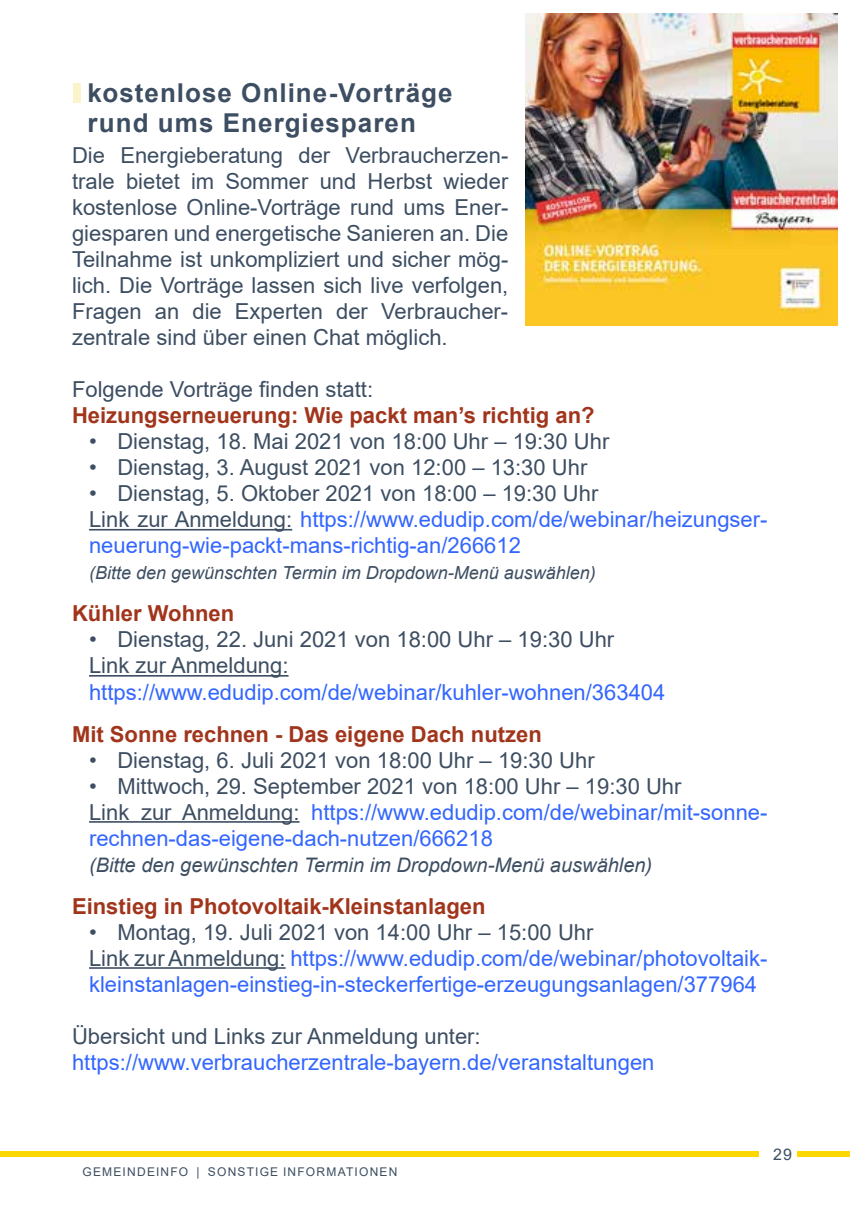
<style>
.page{position:relative;width:851px;height:1214px;background:#fff}
.page>*{position:absolute;margin:0;border:0;box-sizing:border-box;transform-origin:0 0}
.t1{font:700 26px/30px "Arial";letter-spacing:.04em;color:#3d4e62}
.t2{font:22px/26px "Arial";color:#36f}
.t3{font:22px/26px "Arial";color:#3d4e62;text-align:justify}
.t4{font:700 22px "Arial";color:#a1351c}
.t5{font:italic 20px "Arial";color:#3d4e62}
.t6{font:italic 18px "Arial";color:#3d4e62}
.t7{font:16px "Arial";color:#3d4e62}
.t8{font:12px "Arial";letter-spacing:.105em;color:#3d4e62}
.s1{color:#3d4e62}
</style>
<div class="page">
<div style="left:0;top:1151px;width:758px;height:6px;background:#fed700"></div>
<div style="left:797px;top:1151px;width:52px;height:6px;background:#fed700"></div>
<div style="left:73px;top:83px;width:8px;height:19px;background:#fbf4ca"></div>
<hr style="left:89px;top:529px;width:203px;height:1px;background:#3d4e62">
<hr style="left:89px;top:675px;width:199px;height:1px;background:#3d4e62">
<hr style="left:89px;top:821px;width:210px;height:1px;background:#3d4e62">
<hr style="left:89px;top:967px;width:196px;height:1px;background:#3d4e62">
<img style="left:525px;top:14px;width:312px;height:312px">
<p class="t1" style="left:87px;top:78px;width:366px">kostenlose Online-Vorträge rund ums Energiesparen</p>
<p class="t3" style="left:72px;top:142px;width:438px">Die Energieberatung der Verbraucherzen&shy;trale bietet im Sommer und Herbst wieder kostenlose Online-Vorträge rund ums Ener&shy;giesparen und energetische Sanieren an. Die Teilnahme ist unkompliziert und sicher mög&shy;lich. Die Vorträge lassen sich live verfolgen, Fragen an die Experten der Verbraucher&shy;zentrale sind über einen Chat möglich.</p>
<p class="t3" style="left:72px;top:376px;width:302px">Folgende Vorträge finden statt:</p>
<p class="t4" style="left:72px;top:400px;width:524px">Heizungserneuerung: Wie packt man’s richtig an?</p>
<p class="t3" style="left:89px;top:428px;width:521px">• Dienstag, 18. Mai 2021 von 18:00 Uhr – 19:30 Uhr</p>
<p class="t3" style="left:89px;top:454px;width:499px">• Dienstag, 3. August 2021 von 12:00 – 13:30 Uhr</p>
<p class="t2" style="left:89px;top:480px;width:680px"><span class="s1">• Dienstag, 5. Oktober 2021 von 18:00 – 19:30 Uhr<br>Link zur Anmeldung:</span> https://www.edudip.com/de/webinar/heizungser&shy;neuerung-wie-packt-mans-richtig-an/266612</p>
<p class="t6" style="left:89px;top:561px;width:508px">(Bitte den gewünschten Termin im Dropdown-Menü auswählen)</p>
<p class="t4" style="left:72px;top:598px;width:164px">Kühler Wohnen</p>
<p class="t3" style="left:89px;top:626px;width:526px">• Dienstag, 22. Juni 2021 von 18:00 Uhr – 19:30 Uhr<br>Link zur Anmeldung:</p>
<p class="t2" style="left:89px;top:678px;width:577px">https://www.edudip.com/de/webinar/kuhler-wohnen/363404</p>
<p class="t4" style="left:72px;top:718px;width:471px">Mit Sonne rechnen - Das eigene Dach nutzen</p>
<p class="t3" style="left:89px;top:746px;width:507px">• Dienstag, 6. Juli 2021 von 18:00 Uhr – 19:30 Uhr</p>
<p class="t2" style="left:89px;top:772px;width:680px"><span class="s1">• Mittwoch, 29. September 2021 von 18:00 Uhr – 19:30 Uhr<br>Link zur Anmeldung:</span> https://www.edudip.com/de/webinar/mit-sonne&shy;rechnen-das-eigene-dach-nutzen/666218</p>
<p class="t5" style="left:89px;top:851px;width:564px">(Bitte den gewünschten Termin im Dropdown-Menü auswählen)</p>
<p class="t4" style="left:72px;top:890px;width:415px">Einstieg in Photovoltaik-Kleinstanlagen</p>
<p class="t2" style="left:89px;top:918px;width:679px"><span class="s1">• Montag, 19. Juli 2021 von 14:00 Uhr – 15:00 Uhr<br>Link zur Anmeldung:</span> https://www.edudip.com/de/webinar/photovoltaik&shy;kleinstanlagen-einstieg-in-steckerfertige-erzeugungsanlagen/377964</p>
<p class="t3" style="left:72px;top:1022px;width:410px">Übersicht und Links zur Anmeldung unter:</p>
<p class="t2" style="left:72px;top:1048px;width:584px">https://www.verbraucherzentrale-bayern.de/veranstaltungen</p>
<p class="t8" style="left:82px;top:1163px;width:316px">GEMEINDEINFO | SONSTIGE INFORMATIONEN</p>
<p class="t7" style="left:773px;top:1143px;width:20px">29</p>
</div>
